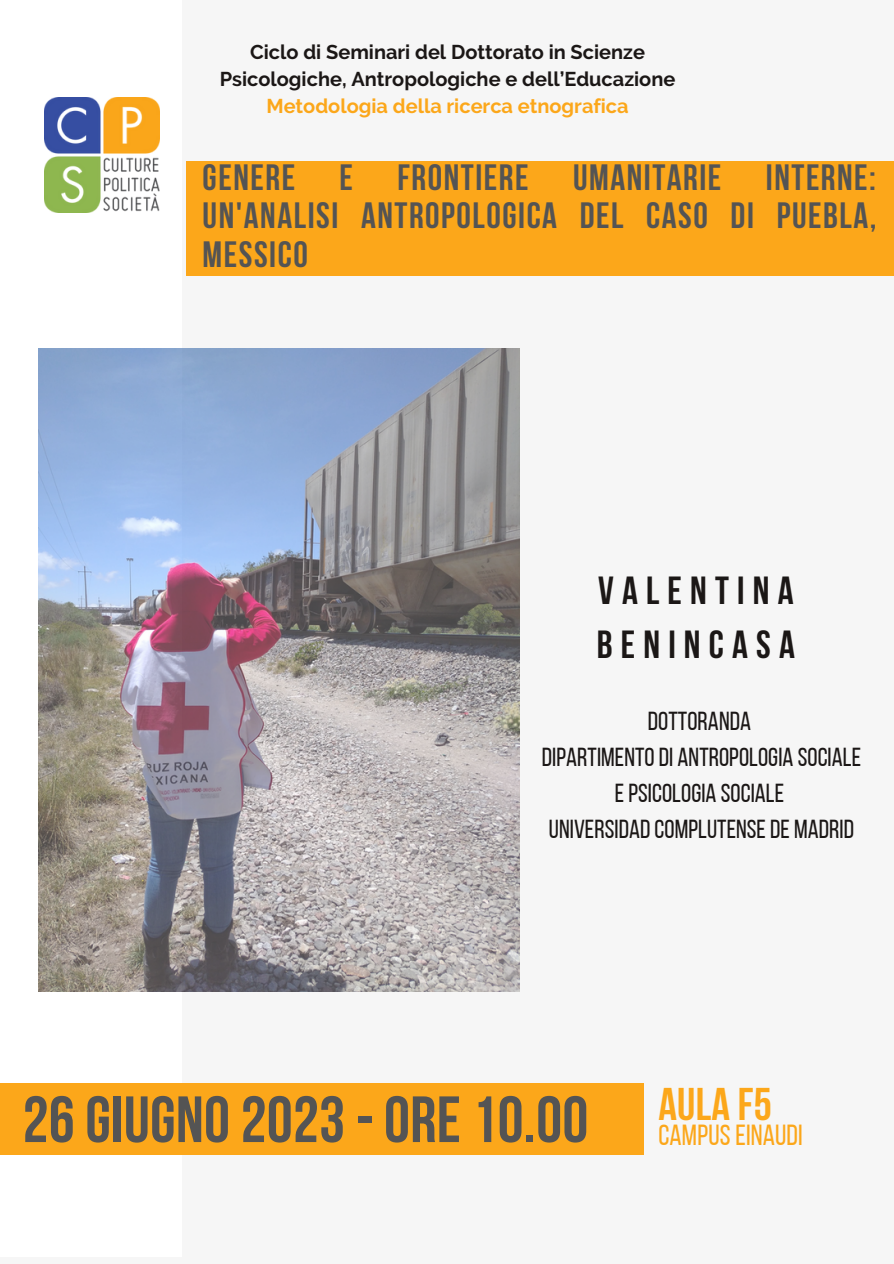
<style>
.page{position:relative;width:894px;height:1264px;background:#fff}
.page>*{position:absolute;margin:0;border:0;box-sizing:border-box;transform-origin:0 0}
.t1{font:700 65.25px "Bebas Neue";letter-spacing:.005em;color:#545454}
.t2{font:700 45.6px "Bebas Neue";letter-spacing:.005em;color:#fca71a}
.t3{font:700 39px "Bebas Neue";letter-spacing:.21em;color:#1b1716}
.t4{font:700 36.45px/38.2px "Bebas Neue";letter-spacing:.04em;color:#545454;text-align:justify}
.t5{font:28.95px "Bebas Neue";letter-spacing:.005em;color:#fca71a}
.t6{font:25.95px/36px "Bebas Neue";letter-spacing:.005em;color:#1b1716;text-align:center}
.t7{font:700 19.95px/27px "Raleway";color:#1b1716;text-align:center}
.s1{color:#fca71a}
</style>
<div class="page">
<div style="left:0;top:0;width:893px;height:1263px;background:#f6f6f6"></div>
<div style="left:0;top:0;width:190px;height:1256px;background:#fff"></div>
<div style="left:0;top:1083px;width:643px;height:71px;background:#fca71a"></div>
<img style="left:44px;top:98px;width:115px;height:115px">
<div style="left:186px;top:161px;width:707px;height:114px;background:#fca71a"></div>
<img style="left:39px;top:348px;width:480px;height:643px">
<p class="t7" style="left:220px;top:38px;width:457px">Ciclo di Seminari del Dottorato in Scienze<br>Psicologiche, Antropologiche e dell’Educazione<br><span class="s1">Metodologia della ricerca etnografica</span></p>
<p class="t4" style="left:202px;top:162px;width:675px">GENERE E FRONTIERE UMANITARIE INTERNE:<br>UN'ANALISI ANTROPOLOGICA DEL CASO DI PUEBLA, MESSICO</p>
<p class="t3" style="left:598px;top:574px;width:197px">VALENTINA</p>
<p class="t3" style="left:596px;top:628px;width:200px">BENINCASA</p>
<p class="t6" style="left:647px;top:705px;width:105px">DOTTORANDA</p>
<p class="t6" style="left:541px;top:741px;width:320px">DIPARTIMENTO DI ANTROPOLOGIA SOCIALE<br>E PSICOLOGIA SOCIALE</p>
<p class="t6" style="left:549px;top:813px;width:306px">UNIVERSIDAD COMPLUTENSE DE MADRID</p>
<p class="t1" style="left:23px;top:1093px;width:567px">26 GIUGNO 2023 - ORE 10.00</p>
<p class="t2" style="left:658px;top:1086px;width:115px">AULA F5</p>
<p class="t5" style="left:658px;top:1123px;width:146px">CAMPUS EINAUDI</p>
</div>
